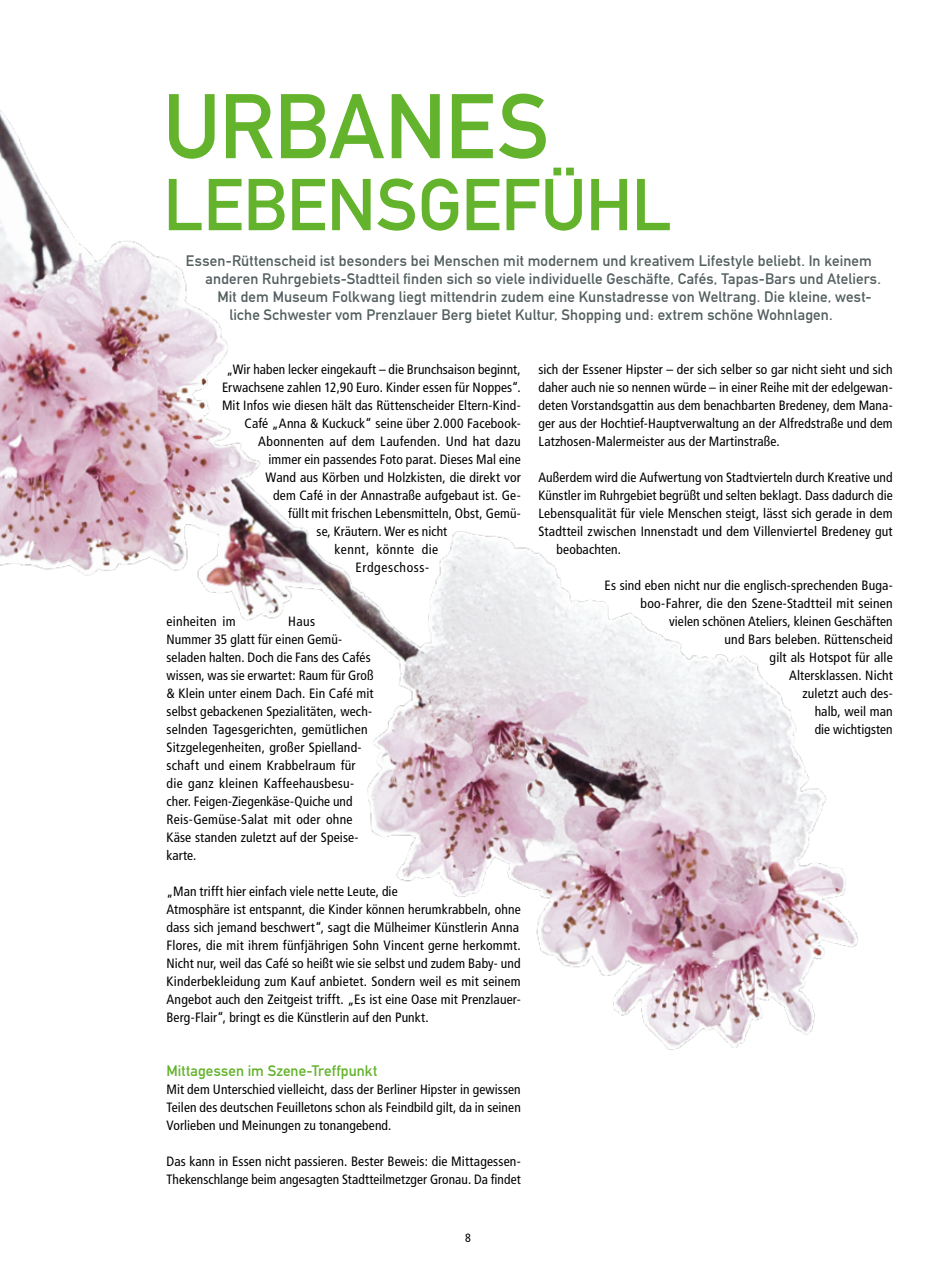
<style>
.page{position:relative;width:936px;height:1263px;background:#fff}
.page>*{position:absolute;margin:0;border:0;box-sizing:border-box;transform-origin:0 0}
.t1{font:90px "DIN Mittelschrift Alternate";color:#64b32c}
.t2{font:72px "DIN Mittelschrift Alternate";color:#64b32c}
.t3{font:15px "DIN Mittelschrift Alternate";letter-spacing:.01em;color:#545f60}
.t4{font:15px "DIN Mittelschrift Alternate";letter-spacing:.005em;color:#64b32c}
.t5{font:condensed 13.5px/18px "Frutiger";letter-spacing:.01em;color:#000}
.t6{font:condensed 13.5px "Frutiger";letter-spacing:.03em;color:#000}
.t7{font:condensed 13.5px "Frutiger";letter-spacing:.045em;color:#000}
.t8{font:condensed 12px "Frutiger";color:#000}
</style>
<div class="page">
<img style="left:0;top:110px;width:859px;height:940px">
<h1 class="t1" style="left:163px;top:74px;width:387px">URBANES</h1>
<h2 class="t2" style="left:163px;top:163px;width:509px">LEBENSGEFÜHL</h2>
<p class="t3" style="left:186px;top:252px;width:687px">Essen-Rüttenscheid ist besonders bei Menschen mit modernem und kreativem Lifestyle beliebt. In keinem</p>
<p class="t3" style="left:205px;top:270px;width:677px">anderen Ruhrgebiets-Stadtteil finden sich so viele individuelle Geschäfte, Cafés, Tapas-Bars und Ateliers.</p>
<p class="t3" style="left:217px;top:288px;width:655px">Mit dem Museum Folkwang liegt mittendrin zudem eine Kunstadresse von Weltrang. Die kleine, west-</p>
<p class="t3" style="left:229px;top:306px;width:604px">liche Schwester vom Prenzlauer Berg bietet Kultur, Shopping und: extrem schöne Wohnlagen.</p>
<p class="t5" style="left:226px;top:361px;width:296px">„Wir haben lecker eingekauft – die Brunchsaison beginnt,</p>
<p class="t5" style="left:222px;top:379px;width:300px">Erwachsene zahlen 12,90 Euro. Kinder essen für Noppes“.</p>
<p class="t5" style="left:222px;top:397px;width:300px">Mit Infos wie diesen hält das Rüttenscheider Eltern-Kind-</p>
<p class="t5" style="left:244px;top:415px;width:277px">Café „Anna &amp; Kuckuck“ seine über 2.000 Facebook-</p>
<p class="t5" style="left:258px;top:433px;width:264px">Abonnenten auf dem Laufenden. Und hat dazu</p>
<p class="t5" style="left:268px;top:451px;width:253px">immer ein passendes Foto parat. Dieses Mal eine</p>
<p class="t5" style="left:265px;top:469px;width:257px">Wand aus Körben und Holzkisten, die direkt vor</p>
<p class="t5" style="left:273px;top:487px;width:249px">dem Café in der Annastraße aufgebaut ist. Ge-</p>
<p class="t5" style="left:288px;top:505px;width:234px">füllt mit frischen Lebensmitteln, Obst, Gemü-</p>
<p class="t5" style="left:316px;top:523px;width:132px">se, Kräutern. Wer es nicht</p>
<p class="t6" style="left:334px;top:542px;width:105px">kennt, könnte die</p>
<p class="t7" style="left:355px;top:560px;width:75px">Erdgeschoss-</p>
<p class="t5" style="left:166px;top:613px;width:71px">einheiten im</p>
<p class="t5" style="left:166px;top:613px;width:208px;text-indent:122px">Haus<br>Nummer 35 glatt für einen Gemü&shy;seladen halten. Doch die Fans des Cafés wissen, was sie erwartet: Raum für Groß &amp; Klein unter einem Dach. Ein Café mit selbst gebackenen Spezialitäten, wech&shy;selnden Tagesgerichten, gemütlichen<br>Sitzgelegenheiten, großer Spielland&shy;schaft und einem Krabbelraum für die ganz kleinen Kaffeehausbesu&shy;cher. Feigen-Ziegenkäse-Quiche und<br>Reis-Gemüse-Salat mit oder ohne<br>Käse standen zuletzt auf der Speise&shy;karte.</p>
<p class="t5" style="left:166px;top:883px;width:356px">„Man trifft hier einfach viele nette Leute, die<br>Atmosphäre ist entspannt, die Kinder können herumkrabbeln, ohne dass sich jemand beschwert“, sagt die Mülheimer Künstlerin Anna Flores, die mit ihrem fünfjährigen Sohn Vincent gerne herkommt.<br>Nicht nur, weil das Café so heißt wie sie selbst und zudem Baby- und Kinderbekleidung zum Kauf anbietet. Sondern weil es mit seinem Angebot auch den Zeitgeist trifft. „Es ist eine Oase mit Prenzlauer-Berg-Flair“, bringt es die Künstlerin auf den Punkt.</p>
<p class="t4" style="left:166px;top:1062px;width:212px">Mittagessen im Szene-Treffpunkt</p>
<p class="t5" style="left:166px;top:1081px;width:356px;text-align:justify">Mit dem Unterschied vielleicht, dass der Berliner Hipster in gewissen Teilen des deutschen Feuilletons schon als Feindbild gilt, da in seinen Vorlieben und Meinungen zu tonangebend.</p>
<p class="t5" style="left:166px;top:1153px;width:356px">Das kann in Essen nicht passieren. Bester Beweis: die Mittagessen-<br>Thekenschlange beim angesagten Stadtteilmetzger Gronau. Da findet</p>
<p class="t5" style="left:538px;top:361px;width:356px;text-align:justify">sich der Essener Hipster – der sich selber so gar nicht sieht und sich daher auch nie so nennen würde – in einer Reihe mit der edelgewan&shy;deten Vorstandsgattin aus dem benachbarten Bredeney, dem Mana&shy;ger aus der Hochtief-Hauptverwaltung an der Alfredstraße und dem Latzhosen-Malermeister aus der Martinstraße.</p>
<p class="t5" style="left:538px;top:469px;width:355px">Außerdem wird die Aufwertung von Stadtvierteln durch Kreative und</p>
<p class="t5" style="left:538px;top:487px;width:356px">Künstler im Ruhrgebiet begrüßt und selten beklagt. Dass dadurch die</p>
<p class="t5" style="left:538px;top:505px;width:355px">Lebensqualität für viele Menschen steigt, lässt sich gerade in dem</p>
<p class="t5" style="left:538px;top:523px;width:355px">Stadtteil zwischen Innenstadt und dem Villenviertel Bredeney gut</p>
<p class="t5" style="left:556px;top:541px;width:66px">beobachten.</p>
<p class="t5" style="left:604px;top:577px;width:290px;text-align:right">Es sind eben nicht nur die englisch-sprechenden Buga&shy;boo-Fahrer, die den Szene-Stadtteil mit seinen<br>vielen schönen Ateliers, kleinen Geschäften<br>und Bars beleben. Rüttenscheid<br>gilt als Hotspot für alle<br>Altersklassen. Nicht<br>zuletzt auch des-<br>halb, weil man<br>die wichtigsten</p>
<p class="t8" style="left:465px;top:1231px;width:7px">8</p>
</div>
